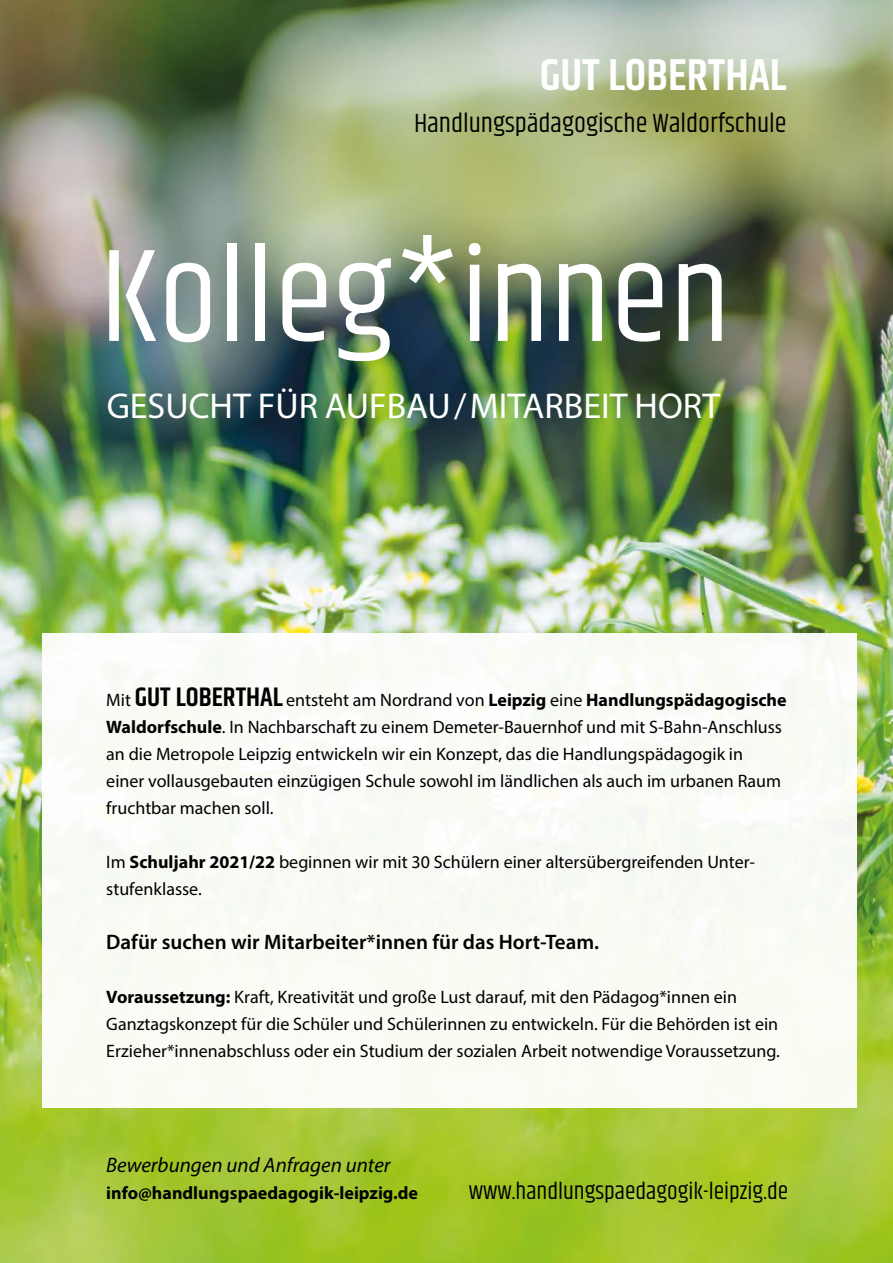
<style>
.page{position:relative;width:893px;height:1263px;background:#fff}
.page>*{position:absolute;margin:0;border:0;box-sizing:border-box;transform-origin:0 0}
.t1{font:135px "Khand";color:#fff}
.t2{font:600 45px "Khand";color:#fff}
.t3{font:36px "Myriad Pro";color:#fff}
.t4{font:27px "Khand";color:#000}
.t5{font:24px "Khand";color:#000}
.t6{font:600 21px "Myriad Pro";color:#000}
.t7{font:italic 21px "Myriad Pro";color:#000}
.t8{font:18px/27px "Myriad Pro";color:#000}
.t9{font:700 18px "Myriad Pro";color:#000}
.s1{font-family:"Khand";font-weight:600;font-size:27px}
.s2{font-weight:700}
</style>
<div class="page">
<img style="left:0;top:0;width:893px;height:1263px">
<div style="left:43px;top:634px;width:814px;height:474px;background:#fafbf4"></div>
<h2 class="t2" style="left:540px;top:45px;width:248px">GUT LOBERTHAL</h2>
<h3 class="t4" style="left:414px;top:107px;width:374px">Handlungspädagogische Waldorfschule</h3>
<h1 class="t1" style="left:100px;top:215px;width:632px">Kolleg*innen</h1>
<h3 class="t3" style="left:107px;top:383px;width:615px">GESUCHT FÜR AUFBAU/MITARBEIT HORT</h3>
<p class="t8" style="left:106px;top:686px;width:682px">Mit <span class="s1">GUT LOBERTHAL</span> entsteht am Nordrand von <span class="s2">Leipzig</span> eine <span class="s2">Handlungspädagogische Waldorfschule</span>. In Nachbarschaft zu einem Demeter-Bauernhof und mit S-Bahn-Anschluss an die Metropole Leipzig entwickeln wir ein Konzept, das die Handlungspädagogik in<br>einer vollausgebauten einzügigen Schule sowohl im ländlichen als auch im urbanen Raum fruchtbar machen soll.</p>
<p class="t8" style="left:106px;top:848px;width:650px">Im <span class="s2">Schuljahr 2021/22</span> beginnen wir mit 30 Schülern einer altersübergreifenden Unter&shy;stufenklasse.</p>
<p class="t6" style="left:106px;top:928px;width:494px">Dafür suchen wir Mitarbeiter*innen für das Hort-Team.</p>
<p class="t8" style="left:106px;top:983px;width:675px"><span class="s2">Voraussetzung:</span> Kraft, Kreativität und große Lust darauf, mit den Pädagog*innen ein<br>Ganztagskonzept für die Schüler und Schülerinnen zu entwickeln. Für die Behörden ist ein<br>Erzieher*innenabschluss oder ein Studium der sozialen Arbeit notwendige Voraussetzung.</p>
<p class="t7" style="left:106px;top:1152px;width:286px">Bewerbungen und Anfragen unter</p>
<p class="t9" style="left:106px;top:1181px;width:313px">info@handlungspaedagogik-leipzig.de</p>
<h3 class="t5" style="left:469px;top:1176px;width:321px">www.handlungspaedagogik-leipzig.de</h3>
</div>
